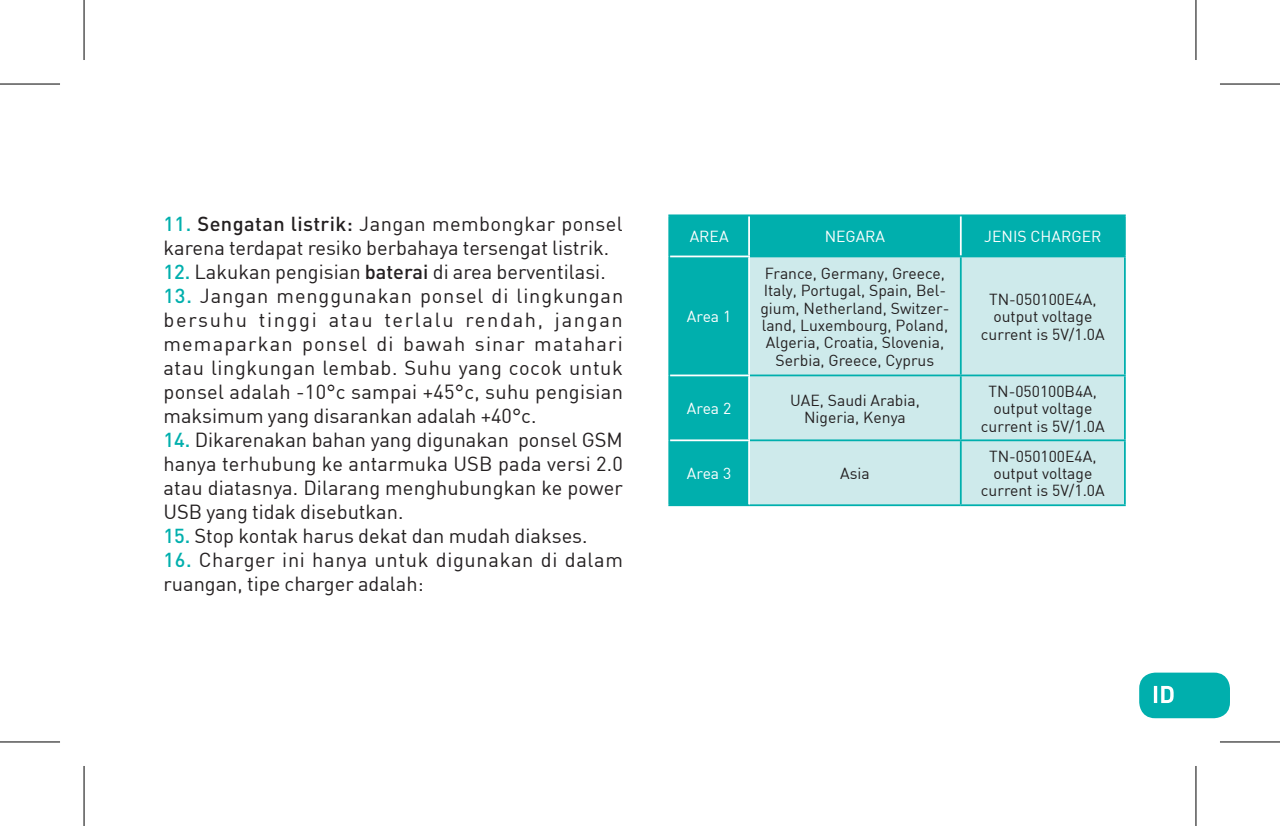
<style>
.page{position:relative;width:1280px;height:826px;background:#fff}
.page>*{position:absolute;margin:0;border:0;box-sizing:border-box;transform-origin:0 0}
.t1{font:20px/24px "DIN";color:#231f20;text-align:justify}
.t2{font:20px/24px "DIN";letter-spacing:.035em;color:#231f20}
.t3{font:15.6px/17.2px "DIN";color:#231f20;text-align:center}
.t4{font:15.6px "DIN";color:#fff}
.s1{font-weight:500;color:#00afad}
.s2{font-weight:500}
</style>
<div class="page">
<div style="left:1138px;top:672px;width:91px;height:46px;background:#00afad;border-radius:16px"></div>
<svg style="left:1153px;top:686px;width:20px;height:17px"></svg>
<div style="left:670px;top:216px;width:453px;height:288px;background:#00afad"></div>
<div style="left:749px;top:257px;width:374px;height:247px;background:#ceeaeb"></div>
<hr style="left:959px;top:216px;width:2px;height:39px;background:#fff">
<hr style="left:959px;top:257px;width:2px;height:117px;background:#00afad">
<hr style="left:750px;top:374px;width:210px;height:2px;background:#00afad">
<hr style="left:960px;top:374px;width:165px;height:2px;background:#00afad">
<hr style="left:959px;top:376px;width:2px;height:63px;background:#00afad">
<hr style="left:959px;top:441px;width:2px;height:63px;background:#00afad">
<hr style="left:748px;top:216px;width:1px;height:39px;background:#fff">
<hr style="left:750px;top:255px;width:210px;height:2px;background:#00afad">
<hr style="left:960px;top:255px;width:165px;height:2px;background:#00afad">
<hr style="left:668px;top:214px;width:81px;height:2px;background:#00afad">
<hr style="left:668px;top:216px;width:2px;height:40px;background:#00afad">
<hr style="left:749px;top:214px;width:211px;height:2px;background:#00afad">
<hr style="left:960px;top:214px;width:165px;height:2px;background:#00afad">
<hr style="left:1123px;top:216px;width:2px;height:39px;background:#00afad">
<hr style="left:668px;top:256px;width:2px;height:119px;background:#00afad">
<hr style="left:1123px;top:257px;width:2px;height:117px;background:#00afad">
<hr style="left:668px;top:375px;width:2px;height:65px;background:#00afad">
<hr style="left:1123px;top:376px;width:2px;height:63px;background:#00afad">
<hr style="left:668px;top:440px;width:2px;height:64px;background:#00afad">
<hr style="left:750px;top:439px;width:210px;height:2px;background:#00afad">
<hr style="left:1123px;top:441px;width:2px;height:63px;background:#00afad">
<hr style="left:749px;top:504px;width:211px;height:2px;background:#00afad">
<hr style="left:748px;top:257px;width:1px;height:117px;background:#fff">
<hr style="left:668px;top:504px;width:81px;height:2px;background:#00afad">
<hr style="left:748px;top:376px;width:1px;height:63px;background:#fff">
<hr style="left:748px;top:441px;width:1px;height:63px;background:#fff">
<hr style="left:960px;top:439px;width:165px;height:2px;background:#00afad">
<hr style="left:960px;top:504px;width:165px;height:2px;background:#00afad">
<hr style="left:670px;top:255px;width:80px;height:2px;background:#fff">
<hr style="left:670px;top:374px;width:80px;height:2px;background:#fff">
<hr style="left:670px;top:439px;width:80px;height:2px;background:#fff">
<svg style="left:0;top:742px;width:60px;height:1px"></svg>
<svg style="left:1220px;top:742px;width:59px;height:1px"></svg>
<svg style="left:1196px;top:0;width:1px;height:60px"></svg>
<svg style="left:1196px;top:766px;width:1px;height:60px"></svg>
<hr style="left:0;top:83px;width:60px;height:2px;background:#000">
<hr style="left:1219px;top:83px;width:60px;height:2px;background:#000">
<hr style="left:0;top:741px;width:60px;height:1px;background:#000">
<hr style="left:1219px;top:741px;width:60px;height:1px;background:#000">
<hr style="left:83px;top:0;width:2px;height:60px;background:#000">
<hr style="left:83px;top:766px;width:2px;height:60px;background:#000">
<hr style="left:1195px;top:0;width:1px;height:60px;background:#000">
<hr style="left:1195px;top:766px;width:1px;height:60px;background:#000">
<p class="t1" style="left:163px;top:213px;width:461px"><span class="s1">11.</span> <span class="s2">Sengatan listrik:</span> Jangan membongkar ponsel karena terdapat resiko berbahaya tersengat listrik.</p>
<p class="t1" style="left:163px;top:261px;width:443px"><span class="s1">12.</span> Lakukan pengisian <span class="s2">baterai</span> di area berventilasi.</p>
<p class="t1" style="left:163px;top:285px;width:461px"><span class="s1">13.</span> Jangan menggunakan ponsel di lingkungan bersuhu tinggi atau terlalu rendah, jangan memaparkan ponsel di bawah sinar matahari atau lingkungan lembab. Suhu yang cocok untuk ponsel adalah -10°c sampai +45°c, suhu pengisian maksimum yang disarankan adalah +40°c.</p>
<p class="t1" style="left:163px;top:429px;width:461px"><span class="s1">14.</span> Dikarenakan bahan yang digunakan ponsel GSM hanya terhubung ke antarmuka USB pada versi 2.0 atau diatasnya. Dilarang menghubungkan ke power USB yang tidak disebutkan.</p>
<p class="t1" style="left:163px;top:525px;width:425px"><span class="s1">15.</span> Stop kontak harus dekat dan mudah diakses.</p>
<p class="t2" style="left:163px;top:549px;width:461px"><span class="s1">16.</span> Charger ini hanya untuk digunakan di dalam ruangan, tipe charger adalah:</p>
<p class="t4" style="left:689px;top:230px;width:40px">AREA</p>
<p class="t4" style="left:824px;top:230px;width:62px">NEGARA</p>
<p class="t4" style="left:984px;top:230px;width:119px">JENIS CHARGER</p>
<p class="t4" style="left:687px;top:310px;width:46px">Area 1</p>
<p class="t3" style="left:760px;top:266px;width:190px">France, Germany, Greece,<br>Italy, Portugal, Spain, Bel&shy;gium, Netherland, Switzer&shy;land, Luxembourg, Poland,<br>Algeria, Croatia, Slovenia,<br>Serbia, Greece, Cyprus</p>
<p class="t3" style="left:980px;top:292px;width:125px">TN-050100E4A, output voltage current is 5V/1.0A</p>
<p class="t4" style="left:687px;top:402px;width:46px">Area 2</p>
<p class="t3" style="left:790px;top:392px;width:131px">UAE, Saudi Arabia,<br>Nigeria, Kenya</p>
<p class="t3" style="left:980px;top:384px;width:125px">TN-050100B4A, output voltage current is 5V/1.0A</p>
<p class="t4" style="left:687px;top:466px;width:46px">Area 3</p>
<p class="t3" style="left:840px;top:466px;width:31px">Asia</p>
<p class="t3" style="left:980px;top:449px;width:125px">TN-050100E4A, output voltage current is 5V/1.0A</p>
</div>
